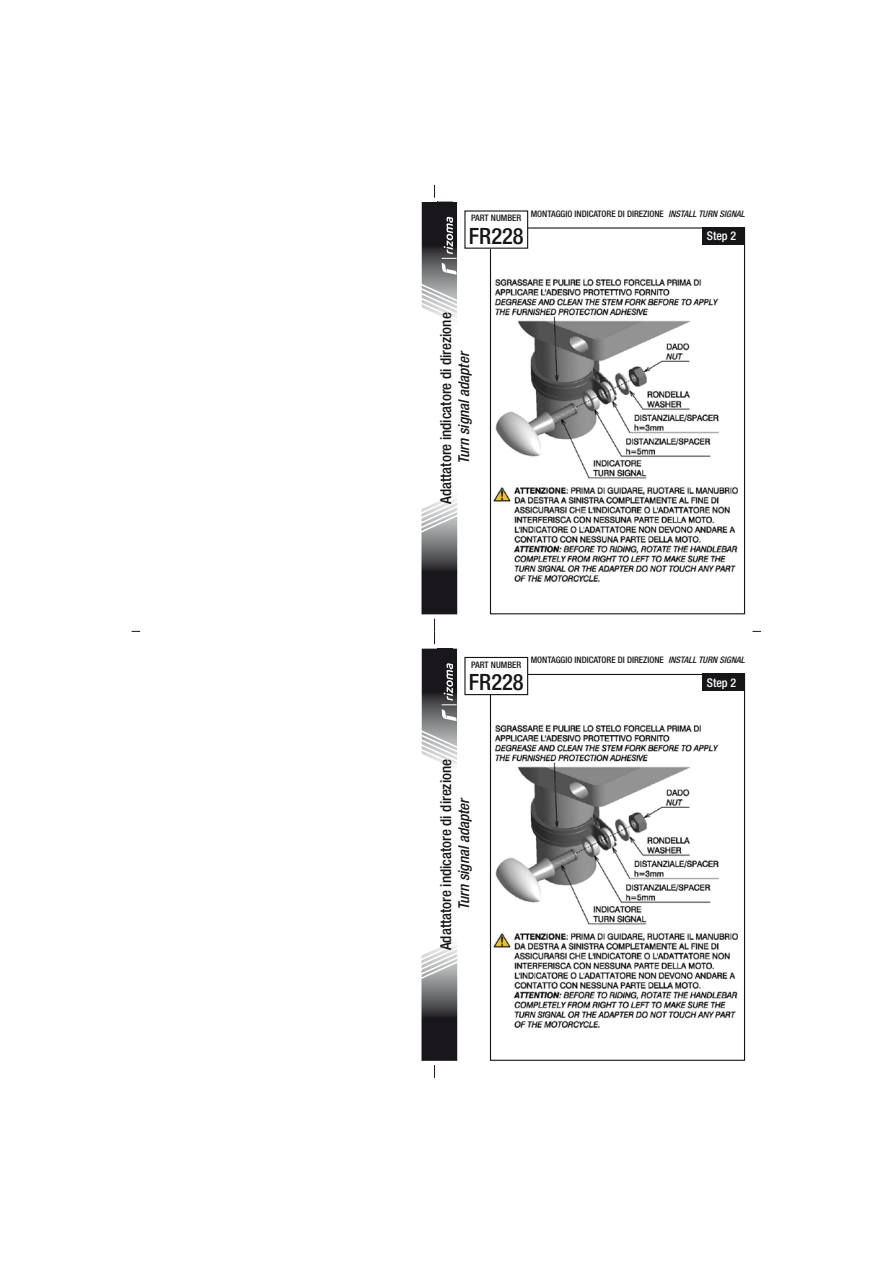
<style>
.page{position:relative;width:893px;height:1263px;background:#fff}
.page>*{position:absolute;margin:0;border:0;box-sizing:border-box;transform-origin:0 0}
.t1{font:500 condensed 22.5px "Helvetica Neue LT Std";color:#161619}
.t2{font:500 condensed 15px "Helvetica Neue LT Std";color:#161619}
.t3{font:italic 500 condensed 15px "Helvetica Neue LT Std";color:#19171b}
.t4{font:500 condensed 12px "Helvetica Neue LT Std";color:#fff}
.t5{font:500 condensed 9px "Helvetica Neue LT Std";color:#161619}
.s1{font-style:italic;color:#19171b}
</style>
<div class="page">
<svg style="left:421px;top:185px;width:37px;height:136px"></svg>
<img style="left:492px;top:278px;width:246px;height:305px">
<div style="left:490px;top:227px;width:255px;height:387px;border:1px solid #161619"></div>
<div style="left:465px;top:211px;width:63px;height:37px;background:#fff"></div>
<div style="left:702px;top:227px;width:43px;height:17px;background:#161619"></div>
<svg style="left:421px;top:496px;width:49px;height:272px"></svg>
<svg style="left:421px;top:942px;width:37px;height:136px"></svg>
<img style="left:492px;top:724px;width:246px;height:305px">
<div style="left:490px;top:674px;width:255px;height:387px;border:1px solid #161619"></div>
<div style="left:465px;top:657px;width:63px;height:38px;background:#fff"></div>
<div style="left:464px;top:657px;width:64px;height:38px;border:1px solid #161619"></div>
<div style="left:702px;top:674px;width:43px;height:17px;background:#161619"></div>
<p class="t5" style="left:471px;top:215px;width:52px">PART NUMBER</p>
<h1 class="t1" style="left:469px;top:228px;width:56px">FR228</h1>
<p class="t5" style="left:531px;top:210px;width:216px">MONTAGGIO INDICATORE DI DIREZIONE <span class="s1">INSTALL TURN SIGNAL</span></p>
<h3 class="t4" style="left:707px;top:232px;width:31px">Step 2</h3>
<h2 class="t2" style="left:440px;top:504px;width:193px;rotate:-90deg">Adattatore indicatore di direzione</h2>
<h2 class="t3" style="left:458px;top:464px;width:114px;rotate:-90deg">Turn signal adapter</h2>
<p class="t5" style="left:471px;top:661px;width:52px">PART NUMBER</p>
<h1 class="t1" style="left:469px;top:674px;width:56px">FR228</h1>
<p class="t5" style="left:531px;top:657px;width:216px">MONTAGGIO INDICATORE DI DIREZIONE <span class="s1">INSTALL TURN SIGNAL</span></p>
<h3 class="t4" style="left:707px;top:678px;width:31px">Step 2</h3>
<h2 class="t2" style="left:440px;top:950px;width:193px;rotate:-90deg">Adattatore indicatore di direzione</h2>
<h2 class="t3" style="left:458px;top:910px;width:114px;rotate:-90deg">Turn signal adapter</h2>
</div>
